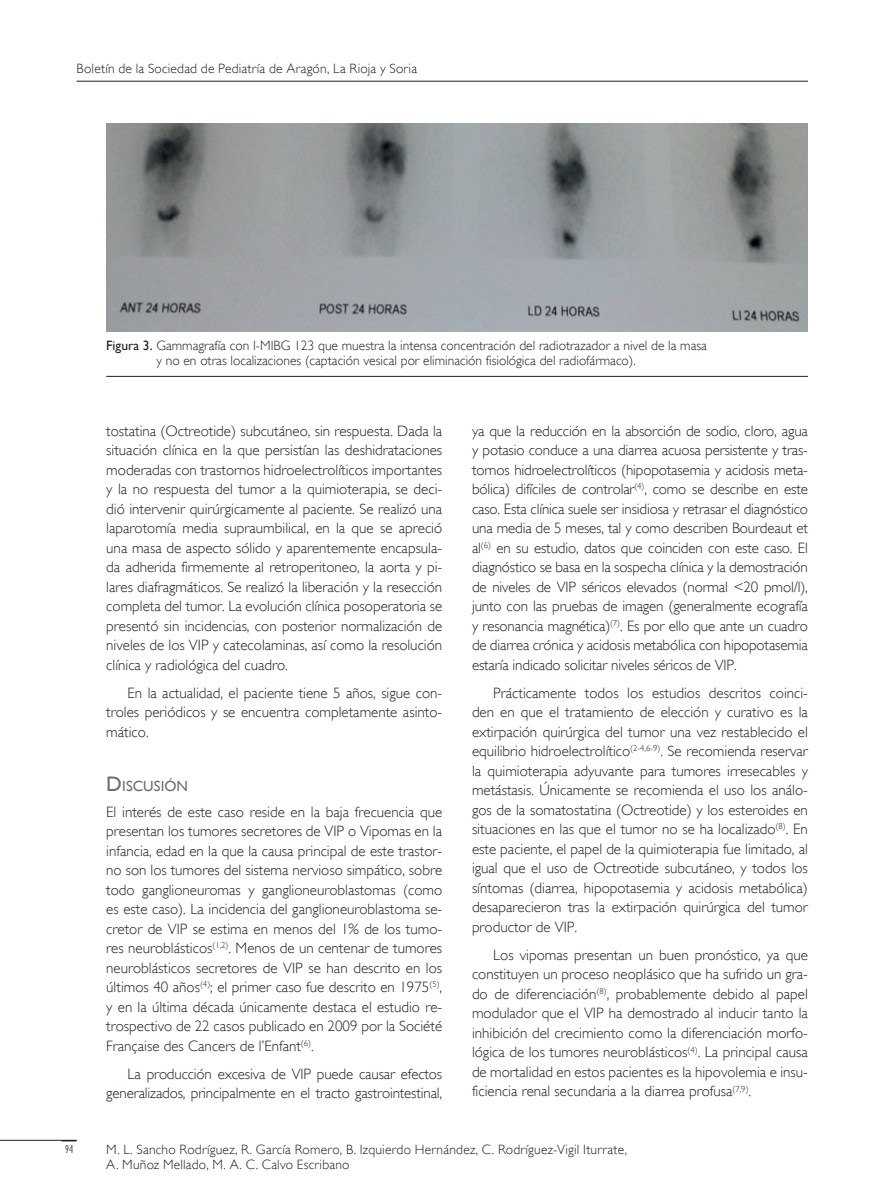
<style>
.page{position:relative;width:893px;height:1191px;background:#fff}
.page>*{position:absolute;margin:0;border:0;box-sizing:border-box;transform-origin:0 0}
._10-Texto_Común{font:300 15px/19.5px "Gill Sans";color:#231f20;text-align:justify}
._11-Título_2{font:14.7px "Gill Sans";letter-spacing:.005em;color:#6c6d70}
._10-Texto_Común-2{font:300 13.5px/15.8px "Gill Sans";color:#231f20}
.t1{font:condensed 12px "Gill Sans";color:#6c6d70}
.s1{font-weight:400}
.s2{font-size:21px}
</style>
<div class="page">
<hr style="left:0;top:1140px;width:77px;height:1px;background:#231f20">
<hr style="left:77px;top:81px;width:731px;height:1px;background:#231f20">
<hr style="left:106px;top:376px;width:702px;height:1px;background:#231f20">
<img style="left:106px;top:123px;width:702px;height:208px">
<p class="_10-Texto_Común-2" style="left:77px;top:61px;width:342px">Boletín de la Sociedad de Pediatría de Aragón, La Rioja y Soria</p>
<p class="_10-Texto_Común-2" style="left:156px;top:337px;width:552px;text-indent:-50px"><span class="s1">Figura 3.</span> Gammagrafía con I-MIBG 123 que muestra la intensa concentración del radiotrazador a nivel de la masa y no en otras localizaciones (captación vesical por eliminación fisiológica del radiofármaco).</p>
<p class="_10-Texto_Común" style="left:106px;top:421px;width:337px">tostatina (Octreotide) subcutáneo, sin respuesta. Dada la situación clínica en la que persistían las deshidrataciones moderadas con trastornos hidroelectrolíticos importantes y la no respuesta del tumor a la quimioterapia, se deci&shy;dió intervenir quirúrgicamente al paciente. Se realizó una laparotomía media supraumbilical, en la que se apreció una masa de aspecto sólido y aparentemente encapsula&shy;da adherida firmemente al retroperitoneo, la aorta y pi&shy;lares diafragmáticos. Se realizó la liberación y la resección completa del tumor. La evolución clínica posoperatoria se presentó sin incidencias, con posterior normalización de niveles de los VIP y catecolaminas, así como la resolución clínica y radiológica del cuadro.</p>
<p class="_10-Texto_Común" style="left:106px;top:683px;width:337px;text-indent:21px">En la actualidad, el paciente tiene 5 años, sigue con&shy;troles periódicos y se encuentra completamente asinto&shy;mático.</p>
<p class="_11-Título_2" style="left:106px;top:777px;width:83px"><span class="s2">D</span> ISCUSIÓN</p>
<p class="_10-Texto_Común" style="left:106px;top:801px;width:337px">El interés de este caso reside en la baja frecuencia que presentan los tumores secretores de VIP o Vipomas en la infancia, edad en la que la causa principal de este trastor&shy;no son los tumores del sistema nervioso simpático, sobre todo ganglioneuromas y ganglioneuroblastomas (como es este caso). La incidencia del ganglioneuroblastoma se&shy;cretor de VIP se estima en menos del 1% de los tumo&shy;res neuroblásticos<sup>(1,2)</sup>. Menos de un centenar de tumores neuroblásticos secretores de VIP se han descrito en los últimos 40 años<sup>(4)</sup>; el primer caso fue descrito en 1975<sup>(5)</sup>, y en la última década únicamente destaca el estudio re&shy;trospectivo de 22 casos publicado en 2009 por la Société Française des Cancers de l’Enfant<sup>(6)</sup>.</p>
<p class="_10-Texto_Común" style="left:106px;top:1063px;width:337px;text-align:right">La producción excesiva de VIP puede causar efectos generalizados, principalmente en el tracto gastrointestinal,</p>
<p class="_10-Texto_Común" style="left:472px;top:421px;width:337px">ya que la reducción en la absorción de sodio, cloro, agua y potasio conduce a una diarrea acuosa persistente y tras&shy;tornos hidroelectrolíticos (hipopotasemia y acidosis meta&shy;bólica) difíciles de controlar<sup>(4)</sup>, como se describe en este caso. Esta clínica suele ser insidiosa y retrasar el diagnóstico una media de 5 meses, tal y como describen Bourdeaut et al<sup>(6)</sup> en su estudio, datos que coinciden con este caso. El diagnóstico se basa en la sospecha clínica y la demostración de niveles de VIP séricos elevados (normal &lt;20 pmol/l), junto con las pruebas de imagen (generalmente ecografía y resonancia magnética)<sup>(7)</sup>. Es por ello que ante un cuadro de diarrea crónica y acidosis metabólica con hipopotasemia estaría indicado solicitar niveles séricos de VIP.</p>
<p class="_10-Texto_Común" style="left:472px;top:683px;width:337px;text-indent:21px">Prácticamente todos los estudios descritos coinci&shy;den en que el tratamiento de elección y curativo es la extirpación quirúrgica del tumor una vez restablecido el equilibrio hidroelectrolítico<sup>(2-4,6-9)</sup>. Se recomienda reservar la quimioterapia adyuvante para tumores irresecables y metástasis. Únicamente se recomienda el uso los análo&shy;gos de la somatostatina (Octreotide) y los esteroides en situaciones en las que el tumor no se ha localizado<sup>(8)</sup>. En este paciente, el papel de la quimioterapia fue limitado, al igual que el uso de Octreotide subcutáneo, y todos los síntomas (diarrea, hipopotasemia y acidosis metabólica) desaparecieron tras la extirpación quirúrgica del tumor productor de VIP.</p>
<p class="_10-Texto_Común" style="left:472px;top:945px;width:337px;text-indent:21px">Los vipomas presentan un buen pronóstico, ya que constituyen un proceso neoplásico que ha sufrido un gra&shy;do de diferenciación<sup>(8)</sup>, probablemente debido al papel modulador que el VIP ha demostrado al inducir tanto la inhibición del crecimiento como la diferenciación morfo&shy;lógica de los tumores neuroblásticos<sup>(4)</sup>. La principal causa de mortalidad en estos pacientes es la hipovolemia e insu&shy;ficiencia renal secundaria a la diarrea profusa<sup>(7,9)</sup>.</p>
<p class="t1" style="left:65px;top:1142px;width:10px">94</p>
<p class="_10-Texto_Común-2" style="left:106px;top:1141px;width:522px">M. L. Sancho Rodríguez, R. García Romero, B. Izquierdo Hernández, C. Rodríguez-Vigil Iturrate,<br>A. Muñoz Mellado, M. A. C. Calvo Escribano</p>
</div>
